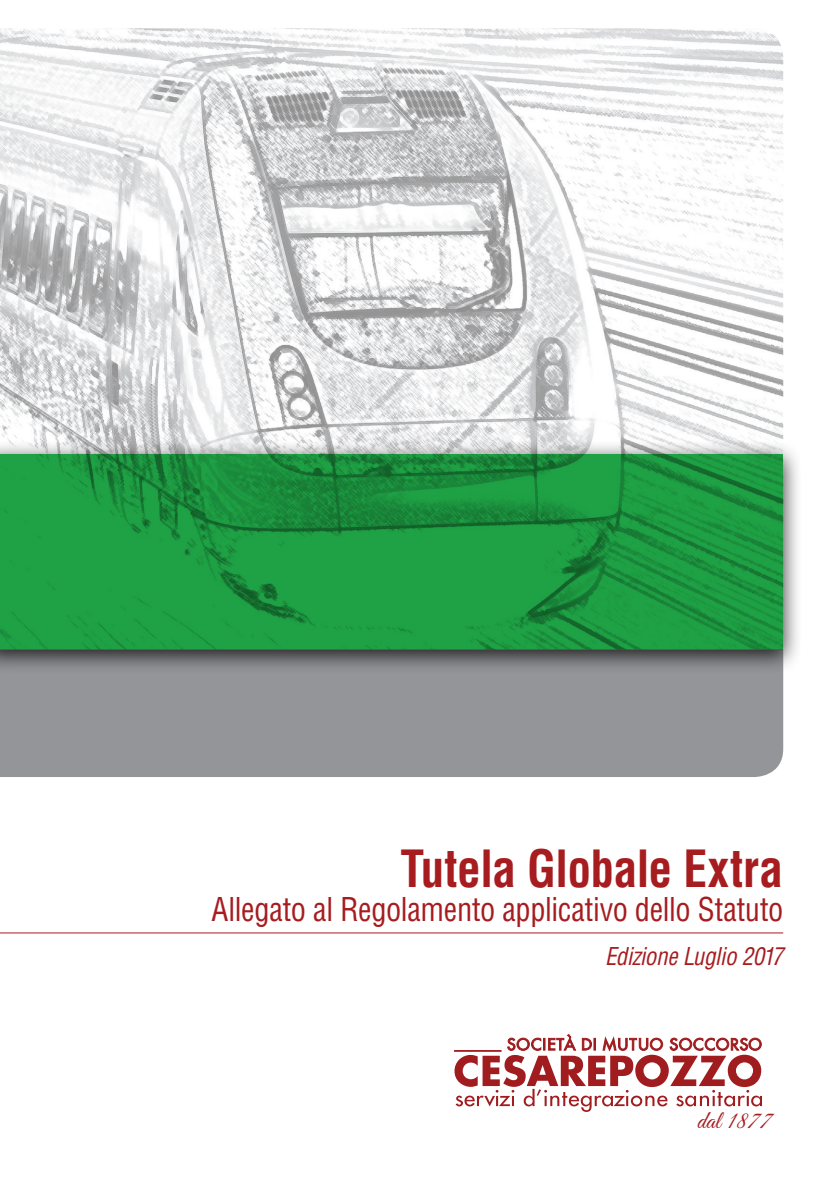
<style>
.page{position:relative;width:840px;height:1191px;background:#fff}
.page>*{position:absolute;margin:0;border:0;box-sizing:border-box;transform-origin:0 0}
.t1{font:700 condensed 50px "Helvetica LT Std";letter-spacing:-.015em;color:#a61c1f;scale:.95 1}
.t2{font:condensed 32px "Helvetica LT Std";letter-spacing:-.01em;color:#a61c1f;scale:.95 1}
.t3{font:25.4px "Great Vibes";color:#a61c1f}
.t4{font:italic condensed 24px "Helvetica LT Std";letter-spacing:-.01em;color:#a61c1f;scale:.95 1}
</style>
<div class="page">
<hr style="left:0;top:932px;width:782px;height:1px;background:#a61c1f">
<div style="left:0;top:674px;width:782px;height:103px;background:#939598"></div>
<img style="left:0;top:28px;width:782px;height:412px">
<div style="left:0;top:440px;width:801px;height:234px;background:#231f20;opacity:.9"></div>
<svg style="left:0;top:454px;width:782px;height:195px;background:#1c9840"></svg>
<svg style="left:454px;top:1034px;width:307px;height:78px"></svg>
<h1 class="t1" style="left:400px;top:837px;width:404px">Tutela Globale Extra</h1>
<p class="t2" style="left:211px;top:889px;width:603px">Allegato al Regolamento applicativo dello Statuto</p>
<p class="t4" style="left:604px;top:941px;width:189px">Edizione Luglio 2017</p>
<p class="t3" style="left:696px;top:1106px;width:76px">dal 1877</p>
</div>
